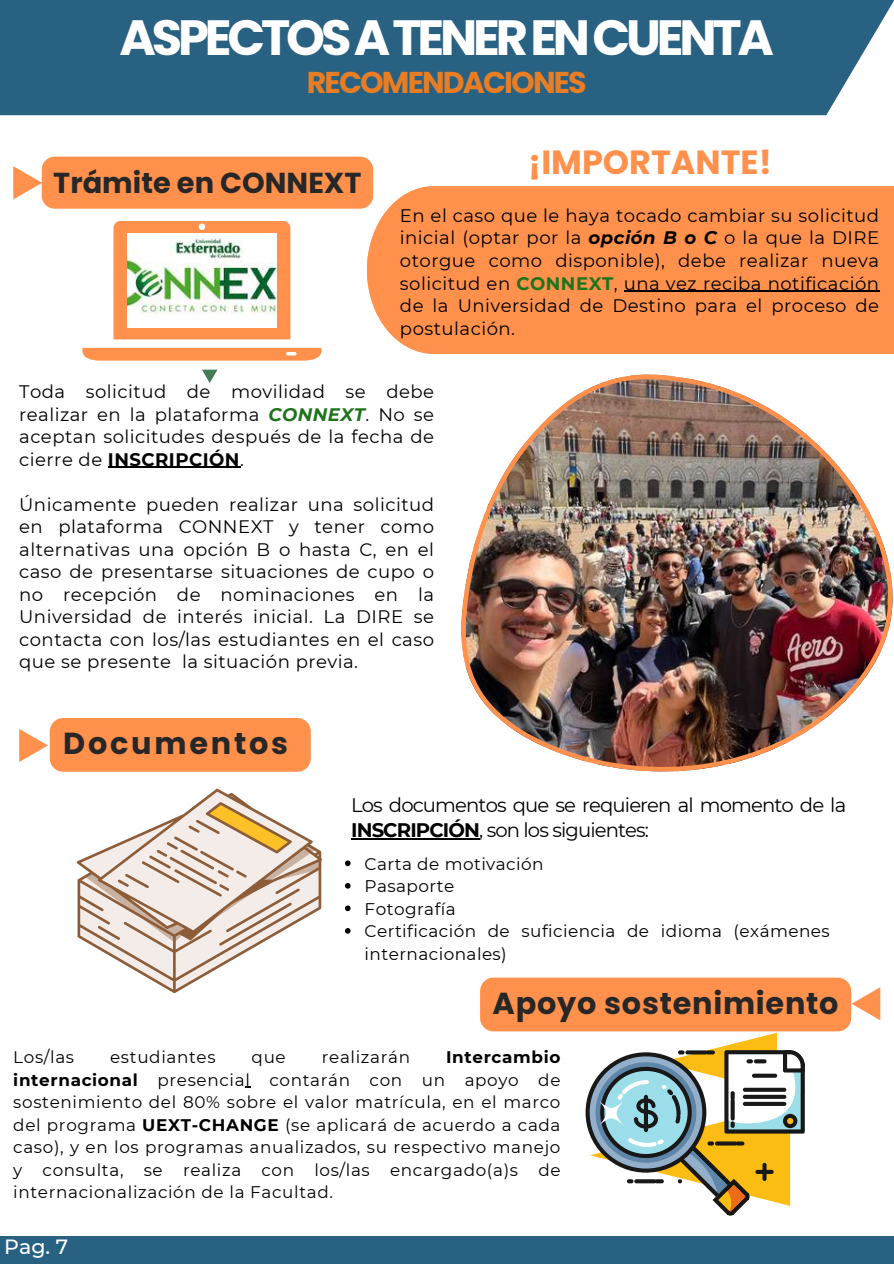
<style>
.page{position:relative;width:894px;height:1264px;background:#fff}
.page>*{position:absolute;margin:0;border:0;box-sizing:border-box;transform-origin:0 0}
.t1{font:700 49.5px "Poppins";letter-spacing:-.085em;color:#fff}
.t2{font:700 33.45px "Poppins";color:#ff914d}
.t3{font:700 30.3px "Poppins";letter-spacing:.025em;color:#272727}
.t4{font:700 30.3px "Poppins";letter-spacing:.09em;color:#272727}
.t5{font:700 30.15px "Poppins";letter-spacing:-.06em;color:#e77d24}
.t6{font:700 28.8px "Poppins";color:#272727}
.t7{font:500 20.55px "Montserrat";color:#fff}
.t8{font:19.65px/24.8px "Montserrat";letter-spacing:-.045em;color:#000}
.t9{font:18.15px/22.5px "Montserrat";letter-spacing:.025em;color:#000;text-align:justify}
.t10{font:16.8px/22.5px "Montserrat";letter-spacing:.025em;color:#000}
.s1{font-weight:700;font-style:italic}
.s2{font-weight:700;color:#1d741b}
.s3{font-weight:700;font-style:italic;color:#1d741b}
.s4{font-weight:700}
</style>
<div class="page">
<div style="left:0;top:1236px;width:893px;height:27px;background:#286181"></div>
<div style="left:0;top:0;width:893px;height:115px;background:#286181"></div>
<svg style="left:202px;top:369px;width:15px;height:14px"></svg>
<svg style="left:13px;top:166px;width:29px;height:33px"></svg>
<div style="left:367px;top:186px;width:526px;height:168px;background:#ff914d"></div>
<svg style="left:82px;top:221px;width:239px;height:139px"></svg>
<img style="left:127px;top:234px;width:150px;height:94px">
<svg style="left:851px;top:987px;width:29px;height:33px"></svg>
<svg style="left:585px;top:1032px;width:219px;height:183px"></svg>
<img style="left:461px;top:374px;width:431px;height:397px">
<svg style="left:77px;top:788px;width:245px;height:205px"></svg>
<svg style="left:19px;top:729px;width:29px;height:33px"></svg>
<div style="left:42px;top:157px;width:331px;height:52px;background:#ff914d;border-radius:13px"></div>
<hr style="left:623px;top:290px;width:256px;height:2px;background:#000">
<div style="left:50px;top:718px;width:261px;height:53px;background:#ff914d;border-radius:13px"></div>
<hr style="left:351px;top:838px;width:128px;height:1px;background:#000">
<svg style="left:345px;top:860px;width:5px;height:6px"></svg>
<svg style="left:345px;top:883px;width:5px;height:5px"></svg>
<svg style="left:345px;top:905px;width:5px;height:6px"></svg>
<svg style="left:345px;top:928px;width:5px;height:5px"></svg>
<div style="left:480px;top:977px;width:370px;height:54px;background:#ff914d;border-radius:13px"></div>
<hr style="left:108px;top:466px;width:132px;height:2px;background:#000">
<h1 class="t1" style="left:119px;top:3px;width:656px">ASPECTOSATENERENCUENTA</h1>
<h3 class="t5" style="left:307px;top:61px;width:281px">RECOMENDACIONES</h3>
<h3 class="t6" style="left:53px;top:162px;width:310px">Trámite en CONNEXT</h3>
<h2 class="t2" style="left:528px;top:138px;width:245px">¡IMPORTANTE!</h2>
<p class="t9" style="left:400px;top:204px;width:480px">En el caso que le haya tocado cambiar su solicitud inicial (optar por la <span class="s1">opción B o C</span> o la que la DIRE otorgue como disponible), debe realizar nueva solicitud en <span class="s2">CONNEXT</span>, una vez reciba notificación de la Universidad de Destino para el proceso de postulación.</p>
<p class="t9" style="left:19px;top:380px;width:416px">Toda solicitud de movilidad se debe realizar en la plataforma <span class="s3">CONNEXT</span>. No se aceptan solicitudes después de la fecha de cierre de <span class="s4">INSCRIPCIÓN</span>.</p>
<p class="t9" style="left:19px;top:493px;width:416px">Únicamente pueden realizar una solicitud en plataforma CONNEXT y tener como alternativas una opción B o hasta C, en el caso de presentarse situaciones de cupo o no recepción de nominaciones en la Universidad de interés inicial. La DIRE se contacta con los/las estudiantes en el caso que se presente la situación previa.</p>
<h3 class="t4" style="left:63px;top:722px;width:226px">Documentos</h3>
<p class="t8" style="left:351px;top:792px;width:496px">Los documentos que se requieren al momento de la<br><span class="s4">INSCRIPCIÓN</span>, son los siguientes:</p>
<p class="t10" style="left:364px;top:852px;width:466px">Carta de motivación<br>Pasaporte<br>Fotografía<br>Certificación de suficiencia de idioma (exámenes internacionales)</p>
<h3 class="t3" style="left:492px;top:982px;width:347px">Apoyo sostenimiento</h3>
<p class="t10" style="left:13px;top:1045px;width:62px">Los/las</p>
<p class="t10" style="left:110px;top:1045px;width:107px">estudiantes</p>
<p class="t10" style="left:251px;top:1045px;width:36px">que</p>
<p class="t10" style="left:322px;top:1045px;width:90px">realizarán</p>
<p class="t10" style="left:13px;top:1045px;width:548px;text-align:justify;text-indent:432px"><span class="s4">Intercambio internacional</span> presencial contarán con un apoyo de sostenimiento del 80% sobre el valor matrícula, en el marco del programa <span class="s4">UEXT-CHANGE</span> (se aplicará de acuerdo a cada caso), y en los programas anualizados, su respectivo manejo y consulta, se realiza con los/las encargado(a)s de internacionalización de la Facultad.</p>
<p class="t7" style="left:4px;top:1233px;width:65px">Pag. 7</p>
</div>
